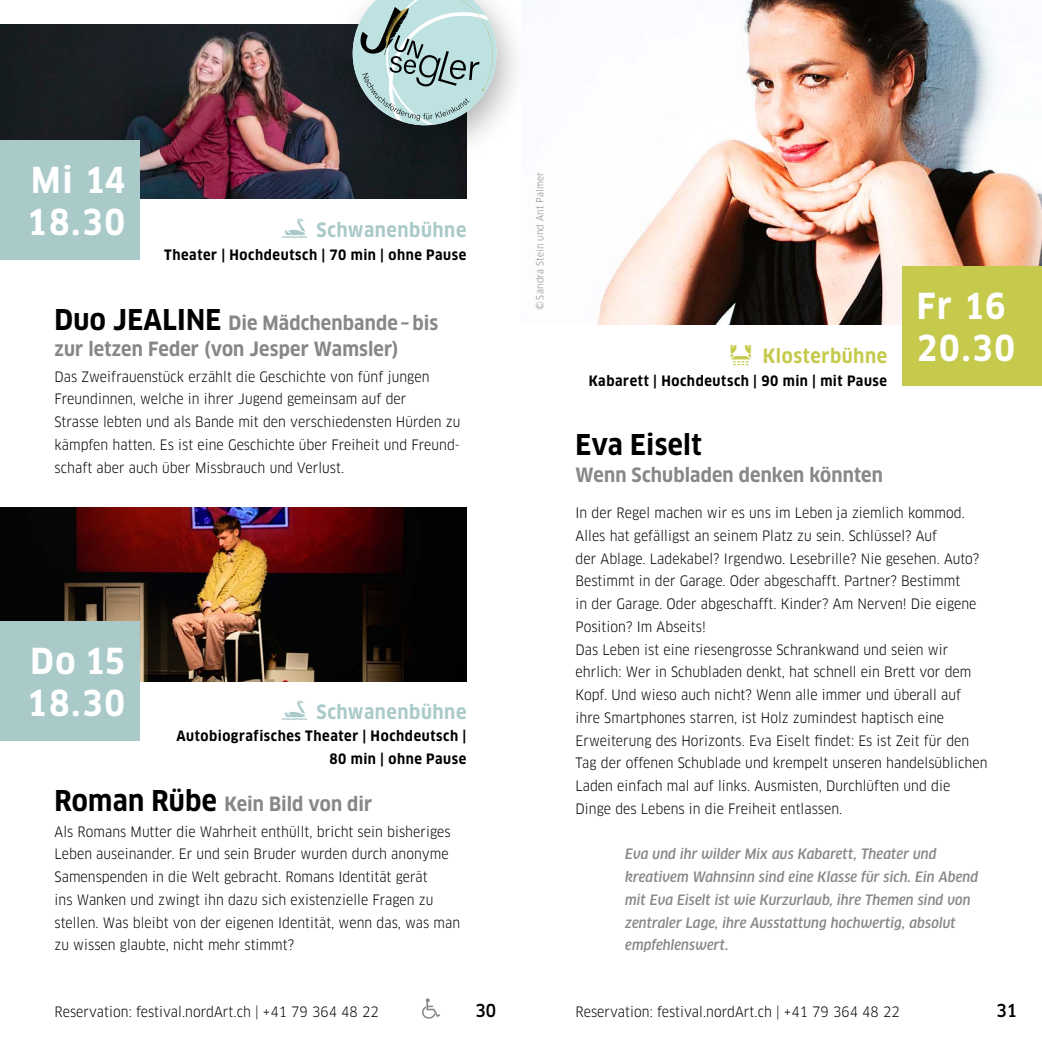
<style>
.page{position:relative;width:1042px;height:1042px;background:#fff}
.page>*{position:absolute;margin:0;border:0;box-sizing:border-box;transform-origin:0 0}
.t1{font:700 35px/42px "Clan OT Narr";letter-spacing:.05em;color:#fff}
.t2{font:700 28px "Clan OT Narr";letter-spacing:.01em;color:#000}
.t3{font:700 19.25px/26.2px "Clan OT Narr";letter-spacing:.005em;color:#868786}
.t4{font:700 19.25px "Clan OT Narr";letter-spacing:.03em;color:#aac9c9}
.t5{font:700 19.25px "Clan OT Narr";letter-spacing:.03em;color:#c5ca4d}
.t6{font:500 17.5px "Clan OT Narr";color:#000}
.t7{font:14px/22.8px "Clan OT Narr";letter-spacing:.005em;color:#000}
.t8{font:italic 500 14px/22.8px "Clan OT Narr";letter-spacing:.005em;color:#868786}
.t9{font:700 14px/22.8px "Clan OT Narr";letter-spacing:.04em;color:#000;text-align:right}
.t10{font:9.62px "Clan OT Narr";letter-spacing:.025em;color:#868786}
.s1{font-family:"Tepu";font-weight:400;font-size:31.5px}
.s2{font-size:28px;color:#000}
</style>
<div class="page">
<img style="left:0;top:25px;width:466px;height:173px">
<img style="left:0;top:508px;width:466px;height:173px">
<div style="left:329px;top:0;width:201px;height:166px;background:#000;opacity:.3"></div>
<svg style="left:345px;top:0;width:159px;height:133px;background:#a0b5b6"></svg>
<div style="left:0;top:141px;width:140px;height:119px;background:#aac9c9"></div>
<div style="left:0;top:622px;width:140px;height:119px;background:#aac9c9"></div>
<img style="left:521px;top:0;width:521px;height:324px">
<div style="left:902px;top:267px;width:140px;height:119px;background:#c5ca4d"></div>
<svg style="left:422px;top:998px;width:18px;height:21px"></svg>
<h1 class="t1" style="left:27px;top:159px;width:100px">Mi 14<br>18.30</h1>
<h3 class="t4" style="left:279px;top:219px;width:189px"><span class="s1">Ö</span> Schwanenbühne</h3>
<p class="t9" style="left:164px;top:243px;width:304px">Theater | Hochdeutsch | 70 min | ohne Pause</p>
<h3 class="t3" style="left:55px;top:309px;width:385px"><span class="s2">Duo JEALINE</span> Die Mädchenbande –bis zur letzen Feder (von Jesper Wamsler)</h3>
<p class="t7" style="left:55px;top:365px;width:407px">Das Zweifrauenstück erzählt die Geschichte von fünf jungen Freundinnen, welche in ihrer Jugend gemeinsam auf der<br>Strasse lebten und als Bande mit den verschiedensten Hürden zu kämpfen hatten. Es ist eine Geschichte über Freiheit und Freund&shy;schaft aber auch über Missbrauch und Verlust.</p>
<h1 class="t1" style="left:27px;top:641px;width:100px">Do 15<br>18.30</h1>
<h3 class="t4" style="left:279px;top:700px;width:189px"><span class="s1">Ö</span> Schwanenbühne</h3>
<p class="t9" style="left:176px;top:725px;width:291px">Autobiografisches Theater | Hochdeutsch |<br>80 min | ohne Pause</p>
<h3 class="t3" style="left:55px;top:791px;width:319px"><span class="s2">Roman Rübe</span> Kein Bild von dir</h3>
<p class="t7" style="left:55px;top:820px;width:407px">Als Romans Mutter die Wahrheit enthüllt, bricht sein bisheriges Leben auseinander. Er und sein Bruder wurden durch anonyme Samenspenden in die Welt gebracht. Romans Identität gerät<br>ins Wanken und zwingt ihn dazu sich existenzielle Fragen zu stellen. Was bleibt von der eigenen Identität, wenn das, was man zu wissen glaubte, nicht mehr stimmt?</p>
<p class="t10" style="left:534px;top:310px;width:139px;rotate:-90deg">©Sandra Stein und Ant Palmer</p>
<h3 class="t5" style="left:725px;top:345px;width:164px"><span class="s1">¬</span> Klosterbühne</h3>
<p class="t9" style="left:589px;top:369px;width:300px">Kabarett | Hochdeutsch | 90 min | mit Pause</p>
<h1 class="t1" style="left:917px;top:285px;width:100px">Fr 16<br>20.30</h1>
<h2 class="t2" style="left:575px;top:429px;width:128px">Eva Eiselt</h2>
<h3 class="t3" style="left:575px;top:461px;width:309px">Wenn Schubladen denken könnten</h3>
<p class="t7" style="left:575px;top:501px;width:413px">In der Regel machen wir es uns im Leben ja ziemlich kommod.<br>Alles hat gefälligst an seinem Platz zu sein. Schlüssel? Auf<br>der Ablage. Ladekabel? Irgendwo. Lesebrille? Nie gesehen. Auto?<br>Bestimmt in der Garage. Oder abgeschafft. Partner? Bestimmt<br>in der Garage. Oder abgeschafft. Kinder? Am Nerven! Die eigene Position? Im Abseits!<br>Das Leben ist eine riesengrosse Schrankwand und seien wir ehrlich: Wer in Schubladen denkt, hat schnell ein Brett vor dem Kopf. Und wieso auch nicht? Wenn alle immer und überall auf ihre Smartphones starren, ist Holz zumindest haptisch eine Erweiterung des Horizonts. Eva Eiselt findet: Es ist Zeit für den Tag der offenen Schublade und krempelt unseren handelsüblichen Laden einfach mal auf links. Ausmisten, Durchlüften und die Dinge des Lebens in die Freiheit entlassen.</p>
<p class="t8" style="left:625px;top:843px;width:355px">Eva und ihr wilder Mix aus Kabarett, Theater und kreativem Wahnsinn sind eine Klasse für sich. Ein Abend mit Eva Eiselt ist wie Kurzurlaub, ihre Themen sind von zentraler Lage, ihre Ausstattung hochwertig, absolut empfehlenswert.</p>
<p class="t7" style="left:55px;top:1000px;width:326px">Reservation: festival.nordArt.ch | +41 79 364 48 22</p>
<p class="t6" style="left:475px;top:1000px;width:22px">30</p>
<p class="t6" style="left:996px;top:1000px;width:22px">31</p>
<p class="t7" style="left:575px;top:1000px;width:326px">Reservation: festival.nordArt.ch | +41 79 364 48 22</p>
</div>
